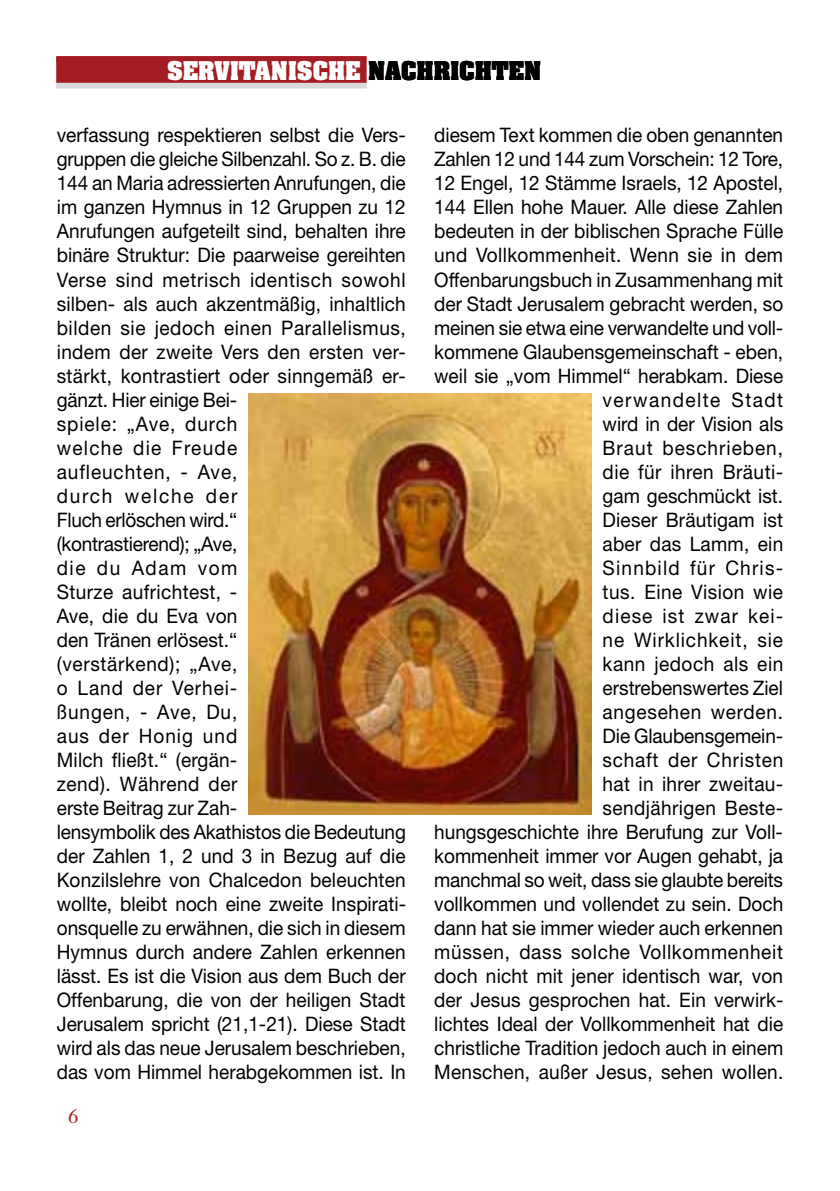
<style>
.page{position:relative;width:840px;height:1191px;background:#fff}
.page>*{position:absolute;margin:0;border:0;box-sizing:border-box;transform-origin:0 0}
.t1{font:700 22px "Aachen";color:#fff}
.t2{font:20px/24px "Helvetica Neue";color:#000;scale:.95 1}
.t3{font:20px "Janson Text";color:#a41d23}
.s1{color:#000}
</style>
<div class="page">
<svg style="left:57px;top:82px;width:309px;height:6px;background:#d1c0c2"></svg>
<div style="left:57px;top:57px;width:309px;height:25px;background:#a41d23"></div>
<img style="left:248px;top:394px;width:343px;height:420px">
<p class="t1" style="left:167px;top:54px;width:375px">SERVITANISCHE <span class="s1">NACHRICHTEN</span></p>
<p class="t2" style="left:57px;top:123px;width:369px">verfassung respektieren selbst die Vers&shy;gruppen die gleiche Silbenzahl. So z. B. die<br>144 an Maria adressierten Anrufungen, die im ganzen Hymnus in 12 Gruppen zu 12<br>Anrufungen aufgeteilt sind, behalten ihre binäre Struktur: Die paarweise gereihten<br>Verse sind metrisch identisch sowohl silben- als auch akzentmäßig, inhaltlich bilden sie jedoch einen Parallelismus, indem der zweite Vers den ersten ver&shy;stärkt, kontrastiert oder sinngemäß er&shy;gänzt. Hier einige Bei-<br>spiele: „Ave, durch<br>welche die Freude<br>aufleuchten, - Ave,<br>durch welche der<br>Fluch erlöschen wird.“<br>(kontrastierend); „Ave,<br>die du Adam vom<br>Sturze aufrichtest, -<br>Ave, die du Eva von<br>den Tränen erlösest.“<br>(verstärkend); „Ave,<br>o Land der Verhei-<br>ßungen, - Ave, Du,<br>aus der Honig und<br>Milch fließt.“ (ergän-<br>zend). Während der<br>erste Beitrag zur Zah-<br>lensymbolik des Akathistos die Bedeutung der Zahlen 1, 2 und 3 in Bezug auf die<br>Konzilslehre von Chalcedon beleuchten wollte, bleibt noch eine zweite Inspirati&shy;onsquelle zu erwähnen, die sich in diesem<br>Hymnus durch andere Zahlen erkennen lässt. Es ist die Vision aus dem Buch der<br>Offenbarung, die von der heiligen Stadt<br>Jerusalem spricht (21,1-21). Diese Stadt wird als das neue Jerusalem beschrieben, das vom Himmel herabgekommen ist. In</p>
<p class="t2" style="left:434px;top:123px;width:369px;text-align:right">diesem Text kommen die oben genannten<br>Zahlen 12 und 144 zum Vorschein: 12 Tore,<br>12 Engel, 12 Stämme Israels, 12 Apostel,<br>144 Ellen hohe Mauer. Alle diese Zahlen bedeuten in der biblischen Sprache Fülle und Vollkommenheit. Wenn sie in dem<br>Offenbarungsbuch in Zusammenhang mit der Stadt Jerusalem gebracht werden, so meinen sie etwa eine verwandelte und voll&shy;kommene Glaubensgemeinschaft - eben, weil sie „vom Himmel“ herabkam. Diese verwandelte Stadt<br>wird in der Vision als<br>Braut beschrieben,<br>die für ihren Bräuti-<br>gam geschmückt ist.<br>Dieser Bräutigam ist<br>aber das Lamm, ein<br>Sinnbild für Chris-<br>tus. Eine Vision wie<br>diese ist zwar kei-<br>ne Wirklichkeit, sie<br>kann jedoch als ein<br>erstrebenswertes Ziel<br>angesehen werden.<br>Die Glaubensgemein-<br>schaft der Christen<br>hat in ihrer zweitau-<br>sendjährigen Beste-<br>hungsgeschichte ihre Berufung zur Voll&shy;kommenheit immer vor Augen gehabt, ja manchmal so weit, dass sie glaubte bereits vollkommen und vollendet zu sein. Doch dann hat sie immer wieder auch erkennen müssen, dass solche Vollkommenheit doch nicht mit jener identisch war, von der Jesus gesprochen hat. Ein verwirk&shy;lichtes Ideal der Vollkommenheit hat die christliche Tradition jedoch auch in einem<br>Menschen, außer Jesus, sehen wollen.</p>
<p class="t3" style="left:68px;top:1103px;width:12px">6</p>
</div>
